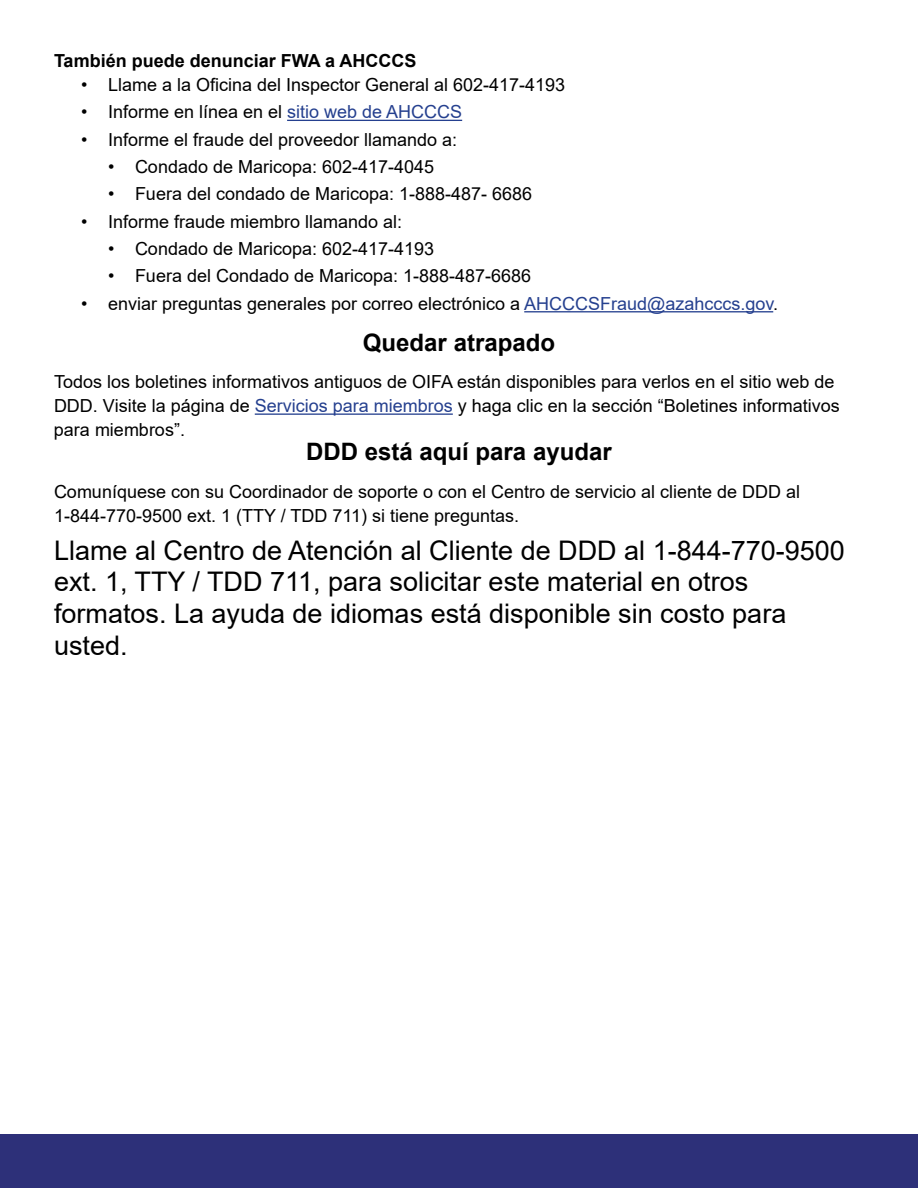
<style>
.page{position:relative;width:918px;height:1188px;background:#fff}
.page>*{position:absolute;margin:0;border:0;box-sizing:border-box;transform-origin:0 0}
.t1{font:27px/31.5px "Arial";color:#000}
.t2{font:700 24px "Arial";color:#000}
.t3{font:18px/24px "Arial";color:#000}
.t4{font:700 18px "Arial";color:#000}
.s1{color:#25408f}
</style>
<div class="page">
<div style="left:0;top:1134px;width:918px;height:54px;background:#2d3079"></div>
<hr style="left:287px;top:120px;width:175px;height:1px;background:#25408f">
<hr style="left:524px;top:311px;width:249px;height:1px;background:#25408f">
<hr style="left:255px;top:413px;width:198px;height:2px;background:#25408f">
<p class="t4" style="left:54px;top:48px;width:364px">También puede denunciar FWA a AHCCCS</p>
<p class="t3" style="left:81px;top:73px;width:486px">• Llame a la Oficina del Inspector General al 602-417-4193</p>
<p class="t3" style="left:81px;top:100px;width:383px">• Informe en línea en el <span class="s1">sitio web de AHCCCS</span></p>
<p class="t3" style="left:81px;top:127px;width:378px">• Informe el fraude del proveedor llamando a:</p>
<p class="t3" style="left:108px;top:155px;width:328px">• Condado de Maricopa: 602-417-4045</p>
<p class="t3" style="left:108px;top:182px;width:426px">• Fuera del condado de Maricopa: 1-888-487- 6686</p>
<p class="t3" style="left:81px;top:209px;width:323px">• Informe fraude miembro llamando al:</p>
<p class="t3" style="left:108px;top:237px;width:328px">• Condado de Maricopa: 602-417-4193</p>
<p class="t3" style="left:108px;top:264px;width:425px">• Fuera del Condado de Maricopa: 1-888-487-6686</p>
<p class="t3" style="left:81px;top:291px;width:699px">• enviar preguntas generales por correo electrónico a <span class="s1">AHCCCSFraud@azahcccs.gov</span>.</p>
<h2 class="t2" style="left:363px;top:325px;width:194px">Quedar atrapado</h2>
<p class="t3" style="left:54px;top:370px;width:787px">Todos los boletines informativos antiguos de OIFA están disponibles para verlos en el sitio web de<br>DDD. Visite la página de <span class="s1">Servicios para miembros</span> y haga clic en la sección “Boletines informativos para miembros”.</p>
<h2 class="t2" style="left:306px;top:435px;width:307px">DDD está aquí para ayudar</h2>
<p class="t3" style="left:54px;top:479px;width:748px">Comuníquese con su Coordinador de soporte o con el Centro de servicio al cliente de DDD al<br>1-844-770-9500 ext. 1 (TTY / TDD 711) si tiene preguntas.</p>
<h1 class="t1" style="left:54px;top:535px;width:792px">Llame al Centro de Atención al Cliente de DDD al 1-844-770-9500 ext. 1, TTY / TDD 711, para solicitar este material en otros formatos. La ayuda de idiomas está disponible sin costo para usted.</h1>
</div>
